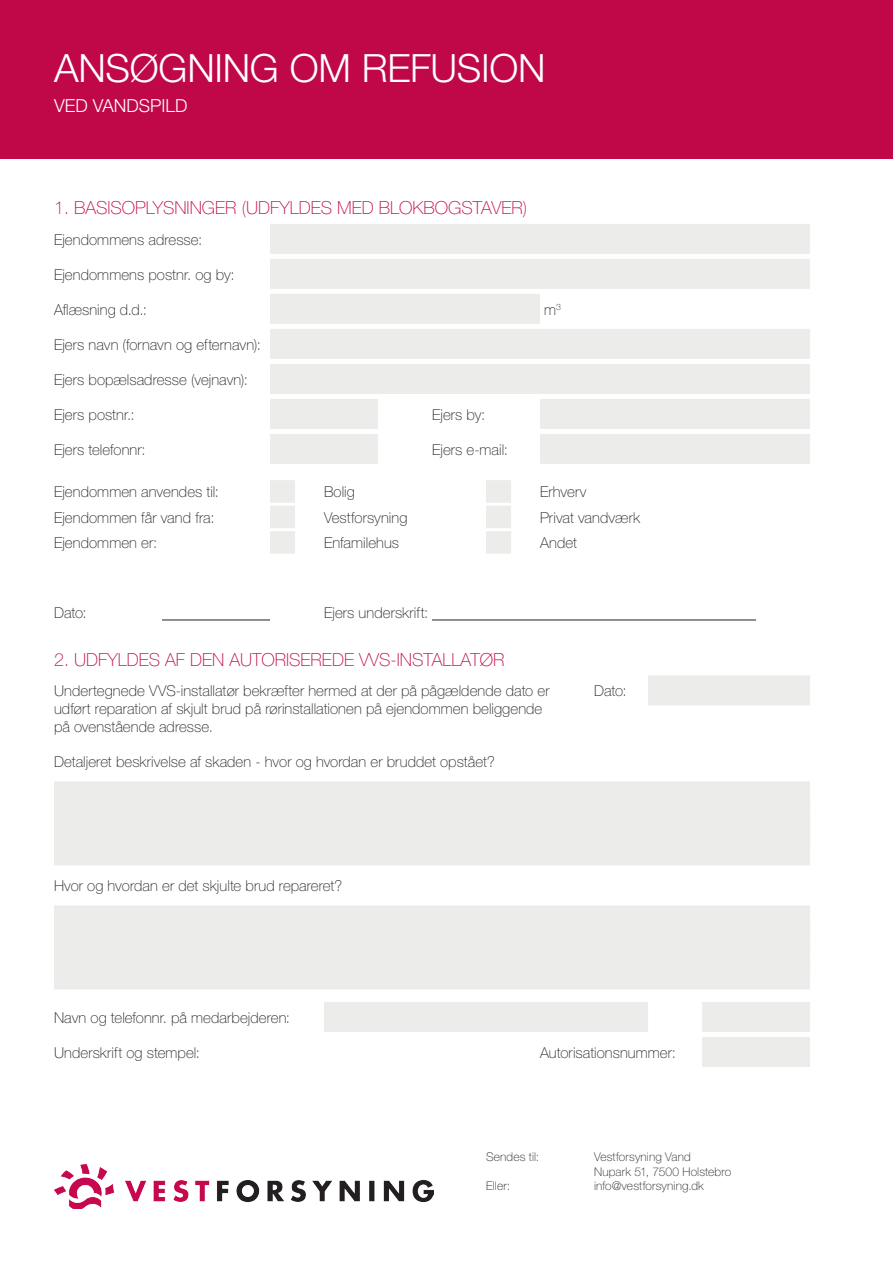
<style>
.page{position:relative;width:893px;height:1263px;background:#fff}
.page>*{position:absolute;margin:0;border:0;box-sizing:border-box;transform-origin:0 0}
.overskrift{font:300 39px "Helvetica Neue LT Std";letter-spacing:-.01em;color:#fff}
.black{font:100 18px "Helvetica Neue LT Std";color:#c00848}
.underoverskrift_-_hv{font:300 18px "Helvetica Neue LT Std";color:#fff}
.t1{font:100 15px/18px "Helvetica Neue LT Std";letter-spacing:.005em;color:#231f20}
.t2{font:100 12px/14.4px "Helvetica Neue LT Std";letter-spacing:.01em;color:#231f20}
</style>
<div class="page">
<div style="left:270px;top:224px;width:540px;height:30px;background:#ececeb"></div>
<div style="left:270px;top:259px;width:540px;height:30px;background:#ececeb"></div>
<div style="left:270px;top:294px;width:270px;height:30px;background:#ececeb"></div>
<div style="left:270px;top:329px;width:540px;height:30px;background:#ececeb"></div>
<div style="left:270px;top:364px;width:540px;height:30px;background:#ececeb"></div>
<div style="left:270px;top:399px;width:108px;height:30px;background:#ececeb"></div>
<div style="left:540px;top:399px;width:270px;height:30px;background:#ececeb"></div>
<div style="left:270px;top:434px;width:108px;height:30px;background:#ececeb"></div>
<div style="left:540px;top:434px;width:270px;height:30px;background:#ececeb"></div>
<div style="left:270px;top:480px;width:25px;height:23px;background:#ececeb"></div>
<div style="left:486px;top:480px;width:25px;height:23px;background:#ececeb"></div>
<div style="left:270px;top:506px;width:25px;height:22px;background:#ececeb"></div>
<div style="left:486px;top:506px;width:25px;height:22px;background:#ececeb"></div>
<div style="left:270px;top:531px;width:25px;height:23px;background:#ececeb"></div>
<div style="left:486px;top:531px;width:25px;height:23px;background:#ececeb"></div>
<hr style="left:162px;top:620px;width:108px;height:1px;background:#231f20">
<hr style="left:432px;top:620px;width:324px;height:1px;background:#231f20">
<div style="left:648px;top:675px;width:162px;height:30px;background:#ececeb"></div>
<div style="left:54px;top:781px;width:756px;height:30px;background:#ececeb"></div>
<div style="left:54px;top:799px;width:756px;height:30px;background:#ececeb"></div>
<div style="left:54px;top:817px;width:756px;height:30px;background:#ececeb"></div>
<div style="left:54px;top:835px;width:756px;height:30px;background:#ececeb"></div>
<div style="left:54px;top:905px;width:756px;height:30px;background:#ececeb"></div>
<div style="left:54px;top:923px;width:756px;height:30px;background:#ececeb"></div>
<div style="left:54px;top:941px;width:756px;height:30px;background:#ececeb"></div>
<div style="left:54px;top:959px;width:756px;height:30px;background:#ececeb"></div>
<div style="left:324px;top:1002px;width:324px;height:30px;background:#ececeb"></div>
<div style="left:702px;top:1002px;width:108px;height:30px;background:#ececeb"></div>
<div style="left:702px;top:1037px;width:108px;height:30px;background:#ececeb"></div>
<img style="left:54px;top:1164px;width:380px;height:45px">
<div style="left:0;top:0;width:893px;height:159px;background:#c00848"></div>
<p class="overskrift" style="left:54px;top:44px;width:493px">ANSØGNING OM REFUSION</p>
<p class="underoverskrift_-_hv" style="left:54px;top:95px;width:135px">VED VANDSPILD</p>
<p class="black" style="left:54px;top:197px;width:475px">1. BASISOPLYSNINGER (UDFYLDES MED BLOKBOGSTAVER)</p>
<p class="t1" style="left:54px;top:230px;width:150px">Ejendommens adresse:</p>
<p class="t1" style="left:54px;top:265px;width:182px">Ejendommens postnr. og by:</p>
<p class="t1" style="left:54px;top:300px;width:94px">Aflæsning d.d.:</p>
<p class="t1" style="left:544px;top:300px;width:18px">m<sup>3</sup></p>
<p class="t1" style="left:54px;top:336px;width:208px">Ejers navn (fornavn og efternavn):</p>
<p class="t1" style="left:54px;top:371px;width:196px">Ejers bopælsadresse (vejnavn):</p>
<p class="t1" style="left:54px;top:406px;width:82px">Ejers postnr.:</p>
<p class="t1" style="left:432px;top:406px;width:55px">Ejers by:</p>
<p class="t1" style="left:54px;top:441px;width:93px">Ejers telefonnr:</p>
<p class="t1" style="left:432px;top:441px;width:77px">Ejers e-mail:</p>
<p class="t1" style="left:54px;top:483px;width:167px">Ejendommen anvendes til:</p>
<p class="t1" style="left:324px;top:483px;width:32px">Bolig</p>
<p class="t1" style="left:540px;top:483px;width:48px">Erhverv</p>
<p class="t1" style="left:54px;top:509px;width:162px">Ejendommen får vand fra:</p>
<p class="t1" style="left:324px;top:509px;width:85px">Vestforsyning</p>
<p class="t1" style="left:540px;top:509px;width:102px">Privat vandværk</p>
<p class="t1" style="left:54px;top:534px;width:105px">Ejendommen er:</p>
<p class="t1" style="left:324px;top:534px;width:77px">Enfamilehus</p>
<p class="t1" style="left:540px;top:534px;width:38px">Andet</p>
<p class="t1" style="left:54px;top:604px;width:34px">Dato:</p>
<p class="t1" style="left:324px;top:604px;width:106px">Ejers underskrift:</p>
<p class="black" style="left:54px;top:649px;width:452px">2. UDFYLDES AF DEN AUTORISEREDE VVS-INSTALLATØR</p>
<p class="t1" style="left:54px;top:682px;width:497px">Undertegnede VVS-installatør bekræfter hermed at der på pågældende dato er</p>
<p class="t1" style="left:594px;top:682px;width:34px">Dato:</p>
<p class="t1" style="left:54px;top:700px;width:490px">udført reparation af skjult brud på rørinstallationen på ejendommen beliggende på ovenstående adresse.</p>
<p class="t1" style="left:54px;top:753px;width:442px">Detaljeret beskrivelse af skaden - hvor og hvordan er bruddet opstået?</p>
<p class="t1" style="left:54px;top:877px;width:290px">Hvor og hvordan er det skjulte brud repareret?</p>
<p class="t1" style="left:54px;top:1008px;width:238px">Navn og telefonnr. på medarbejderen:</p>
<p class="t1" style="left:54px;top:1043px;width:148px">Underskrift og stempel:</p>
<p class="t1" style="left:540px;top:1043px;width:137px">Autorisationsnummer:</p>
<p class="t2" style="left:486px;top:1150px;width:55px">Sendes til:</p>
<p class="t2" style="left:594px;top:1150px;width:139px">Vestforsyning Vand<br>Nupark 51, 7500 Holstebro</p>
<p class="t2" style="left:486px;top:1179px;width:26px">Eller:</p>
<p class="t2" style="left:594px;top:1179px;width:111px">info@vestforsyning.dk</p>
</div>
